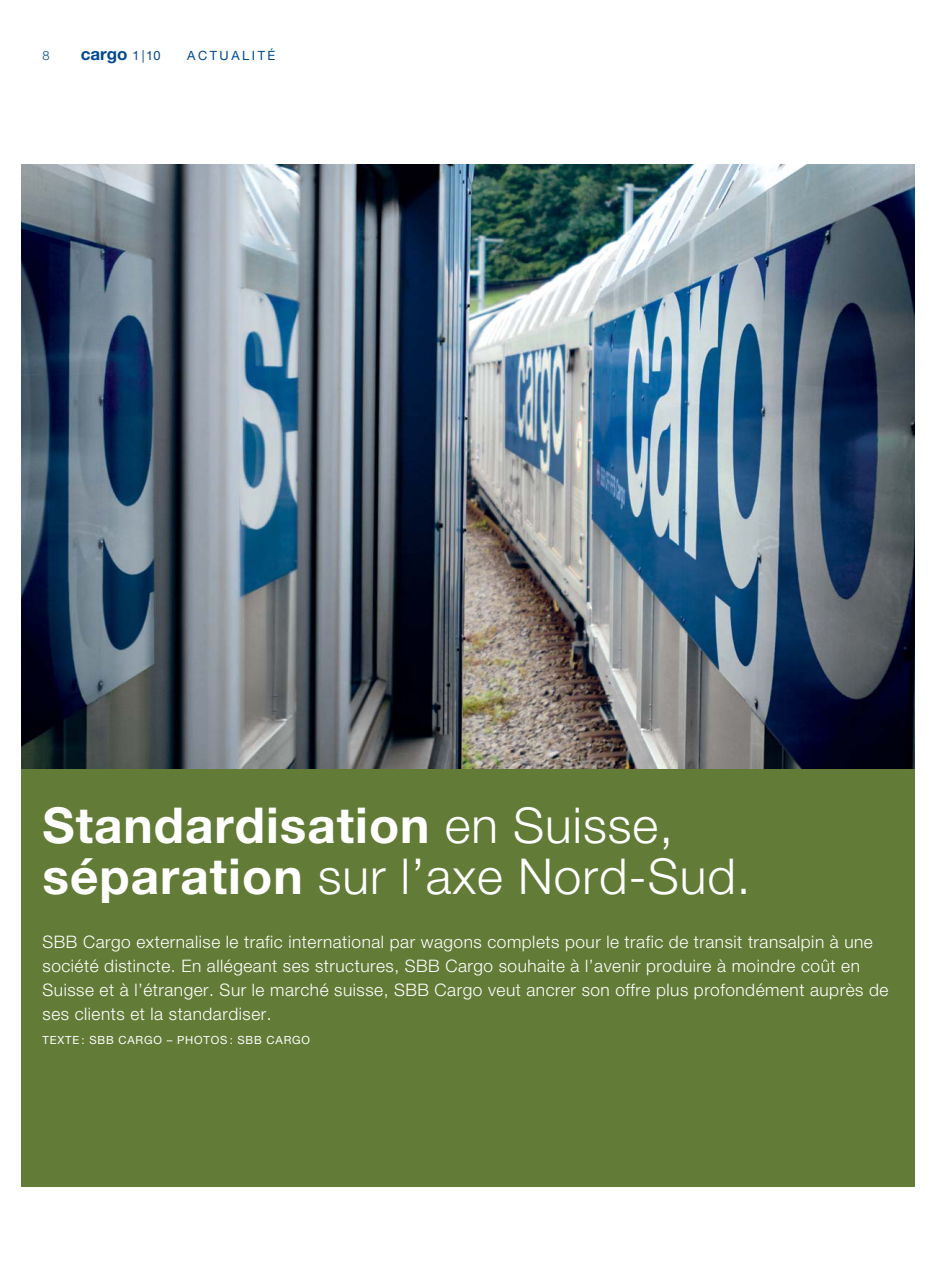
<style>
.page{position:relative;width:936px;height:1263px;background:#fff}
.page>*{position:absolute;margin:0;border:0;box-sizing:border-box;transform-origin:0 0}
.t1{font:300 49.5px/51px "Helvetica Neue LT";letter-spacing:.02em;color:#fff}
.t2{font:300 17.25px/24px "Helvetica Neue LT";letter-spacing:.03em;color:#fff}
.t3{font:700 16.95px "Helvetica Neue LT";color:#004990}
.t4{font:12.75px "Helvetica Neue LT";letter-spacing:.2em;color:#004990}
.t5{font:300 12.75px "Helvetica Neue LT";color:#004990}
.t6{font:11.25px "Helvetica Neue LT";letter-spacing:.075em;color:#fff}
.s1{font-weight:400;font-size:12.75px}
.s2{font-weight:700}
</style>
<div class="page">
<div style="left:21px;top:767px;width:893px;height:419px;background:#627b37"></div>
<img style="left:21px;top:165px;width:893px;height:603px">
<p class="t5" style="left:43px;top:51px;width:9px">8</p>
<p class="t3" style="left:81px;top:48px;width:81px">cargo <span class="s1">1 | 10</span></p>
<p class="t4" style="left:187px;top:51px;width:90px">ACTUALITÉ</p>
<h1 class="t1" style="left:43px;top:806px;width:709px"><span class="s2">Standardisation</span> en Suisse, <span class="s2">séparation</span> sur l’axe Nord-Sud.</h1>
<p class="t2" style="left:43px;top:932px;width:847px">SBB Cargo externalise le trafic international par wagons complets pour le trafic de transit transalpin à une société distincte. En allégeant ses structures, SBB Cargo souhaite à l’avenir produire à moindre coût en Suisse et à l’étranger. Sur le marché suisse, SBB Cargo veut ancrer son offre plus profondément auprès de ses clients et la standardiser.</p>
<p class="t6" style="left:43px;top:1036px;width:269px">TEXTE : SBB CARGO – PHOTOS : SBB CARGO</p>
</div>
